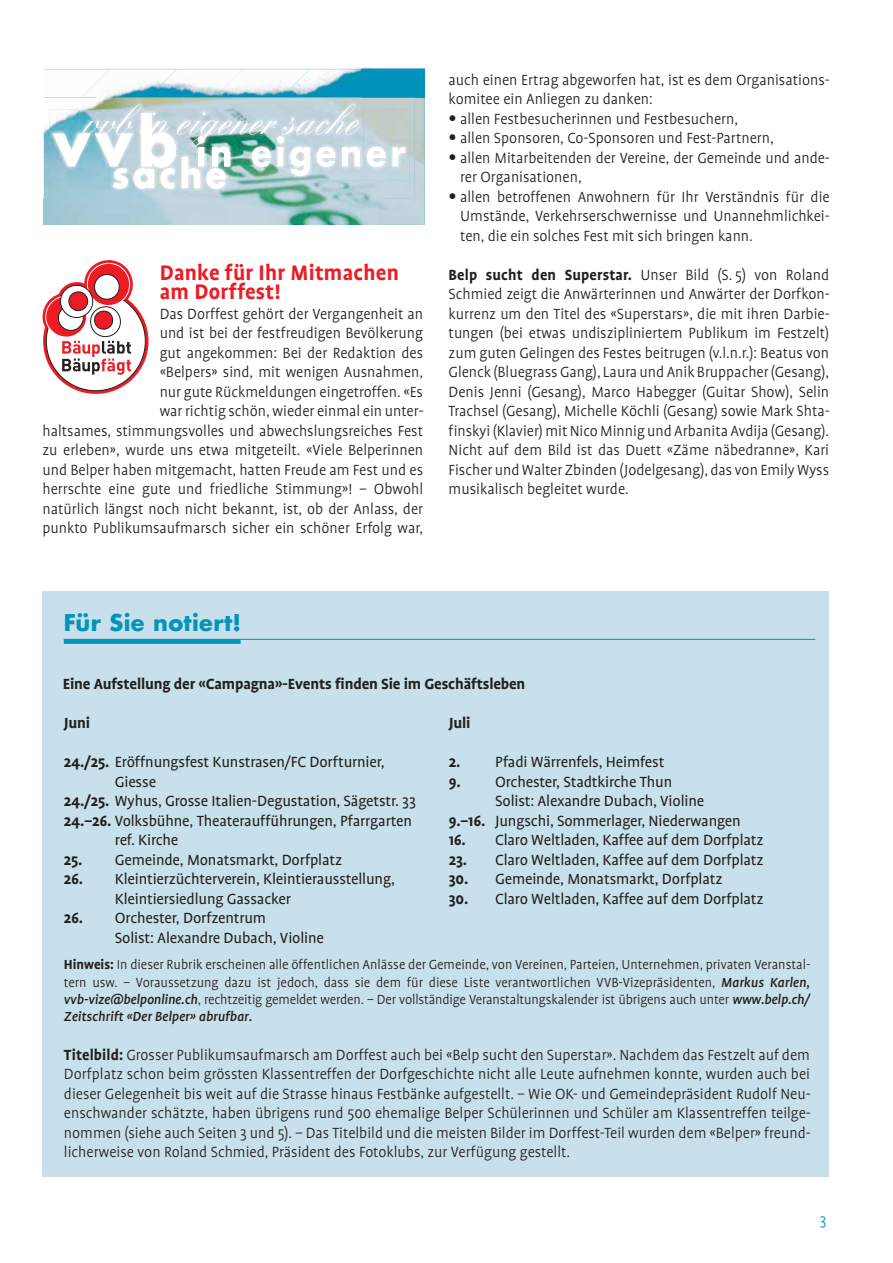
<style>
.page{position:relative;width:893px;height:1263px;background:#fff}
.page>*{position:absolute;margin:0;border:0;box-sizing:border-box;transform-origin:0 0}
.t1{font:700 24px/19.5px "Profile";letter-spacing:.01em;color:#ed1c24}
.t2{font:700 22.5px "Futura";letter-spacing:.015em;color:#0094bb}
.t3{font:300 16.8px/19.5px "Profile";color:#231f20;text-align:justify}
.t4{font:16.8px/19.5px "Profile";letter-spacing:-.01em;color:#231f20}
.t5{font:700 16.8px "Profile";letter-spacing:-.01em;color:#231f20}
.t6{font:300 16.8px "Profile";color:#0094bb}
.t7{font:300 15px/17.2px "Profile";letter-spacing:-.01em;color:#231f20;text-align:justify}
.s1{font-weight:700}
.s2{font-weight:500;font-style:italic}
</style>
<div class="page">
<div style="left:43px;top:592px;width:786px;height:585px;background:#c8e0eb"></div>
<div style="left:64px;top:639px;width:177px;height:5px;background:#0094bb"></div>
<hr style="left:64px;top:639px;width:751px;height:1px;background:#0094bb">
<img style="left:377px;top:97px;width:47px;height:128px">
<img style="left:44px;top:198px;width:333px;height:27px">
<div style="left:44px;top:69px;width:380px;height:28px;background:#0094bb"></div>
<img style="left:43px;top:140px;width:1px;height:58px">
<img style="left:342px;top:68px;width:73px;height:1px">
<img style="left:44px;top:159px;width:371px;height:39px">
<img style="left:44px;top:97px;width:52px;height:62px">
<img style="left:362px;top:97px;width:53px;height:62px">
<img style="left:103px;top:97px;width:259px;height:3px">
<img style="left:310px;top:69px;width:55px;height:26px">
<img style="left:244px;top:69px;width:66px;height:28px">
<img style="left:177px;top:69px;width:67px;height:28px">
<img style="left:281px;top:83px;width:29px;height:14px">
<img style="left:110px;top:69px;width:67px;height:28px">
<div style="left:44px;top:69px;width:66px;height:28px;background:#fdfdfd"></div>
<img style="left:109px;top:189px;width:120px;height:3px">
<img style="left:80px;top:100px;width:283px;height:4px">
<svg style="left:52px;top:104px;width:353px;height:85px"></svg>
<svg style="left:42px;top:260px;width:107px;height:134px"></svg>
<h1 class="t1" style="left:160px;top:264px;width:241px">Danke für Ihr Mitmachen am Dorffest!</h1>
<p class="t3" style="left:43px;top:305px;width:383px;text-align:right">Das Dorffest gehört der Vergangenheit an<br>und ist bei der festfreudigen Bevölkerung<br>gut angekommen: Bei der Redaktion des<br>«Belpers» sind, mit wenigen Ausnahmen,<br>nur gute Rückmeldungen eingetroffen. «Es<br>war richtig schön, wieder einmal ein unter-<br>haltsames, stimmungsvolles und abwechslungsreiches Fest zu erleben», wurde uns etwa mitgeteilt. «Viele Belperinnen und Belper haben mitgemacht, hatten Freude am Fest und es herrschte eine gute und friedliche Stimmung»! – Obwohl natürlich längst noch nicht bekannt, ist, ob der Anlass, der punkto Publikumsaufmarsch sicher ein schöner Erfolg war,</p>
<p class="t3" style="left:449px;top:71px;width:383px">auch einen Ertrag abgeworfen hat, ist es dem Organisations-</p>
<p class="t3" style="left:449px;top:90px;width:206px">komitee ein Anliegen zu danken:</p>
<p class="t3" style="left:460px;top:110px;width:279px">allen Festbesucherinnen und Festbesuchern,</p>
<p class="t3" style="left:460px;top:129px;width:315px">allen Sponsoren, Co-Sponsoren und Fest-Partnern,</p>
<p class="t3" style="left:460px;top:149px;width:371px">allen Mitarbeitenden der Vereine, der Gemeinde und ande-</p>
<p class="t3" style="left:460px;top:168px;width:123px">rer Organisationen,</p>
<p class="t3" style="left:460px;top:188px;width:371px">allen betroffenen Anwohnern für Ihr Verständnis für die</p>
<p class="t3" style="left:460px;top:207px;width:371px">Umstände, Verkehrserschwernisse und Unannehmlichkei-</p>
<p class="t3" style="left:460px;top:227px;width:294px">ten, die ein solches Fest mit sich bringen kann.</p>
<p class="t3" style="left:449px;top:266px;width:383px"><span class="s1">Belp sucht den Superstar.</span> Unser Bild (S. 5) von Roland Schmied zeigt die Anwärterinnen und Anwärter der Dorfkon&shy;kurrenz um den Titel des «Superstars», die mit ihren Darbie&shy;tungen (bei etwas undiszipliniertem Publikum im Festzelt) zum guten Gelingen des Festes beitrugen (v.l.n.r.): Beatus von Glenck (Bluegrass Gang), Laura und Anik Bruppacher (Gesang), Denis Jenni (Gesang), Marco Habegger (Guitar Show), Selin Trachsel (Gesang), Michelle Köchli (Gesang) sowie Mark Shta&shy;finskyi (Klavier) mit Nico Minnig und Arbanita Avdija (Gesang).<br>Nicht auf dem Bild ist das Duett «Zäme näbedranne», Kari Fischer und Walter Zbinden (Jodelgesang), das von Emily Wyss musikalisch begleitet wurde.</p>
<h2 class="t2" style="left:64px;top:612px;width:179px">Für Sie notiert!</h2>
<p class="t5" style="left:63px;top:677px;width:464px">Eine Aufstellung der «Campagna»-Events finden Sie im Geschäftsleben</p>
<p class="t5" style="left:64px;top:716px;width:28px">Juni</p>
<p class="t4" style="left:64px;top:753px;width:322px"><span class="s1">24./25.</span> Eröffnungsfest Kunstrasen/FC Dorfturnier,</p>
<p class="t4" style="left:115px;top:773px;width:43px">Giesse</p>
<p class="t4" style="left:64px;top:792px;width:354px"><span class="s1">24./25.</span> Wyhus, Grosse Italien-Degustation, Sägetstr. 33</p>
<p class="t4" style="left:64px;top:812px;width:350px"><span class="s1">24.–26.</span> Volksbühne, Theateraufführungen, Pfarrgarten</p>
<p class="t4" style="left:115px;top:831px;width:65px">ref. Kirche</p>
<p class="t4" style="left:64px;top:851px;width:280px"><span class="s1">25.</span> Gemeinde, Monatsmarkt, Dorfplatz</p>
<p class="t4" style="left:115px;top:870px;width:282px;text-indent:-51px"><span class="s1">26.</span> Kleintierzüchterverein, Kleintierausstellung,<br>Kleintiersiedlung Gassacker</p>
<p class="t4" style="left:115px;top:909px;width:211px;text-indent:-51px"><span class="s1">26.</span> Orchester, Dorfzentrum<br>Solist: Alexandre Dubach, Violine</p>
<p class="t5" style="left:449px;top:716px;width:23px">Juli</p>
<p class="t4" style="left:449px;top:753px;width:217px"><span class="s1">2.</span> Pfadi Wärrenfels, Heimfest</p>
<p class="t4" style="left:449px;top:773px;width:225px"><span class="s1">9.</span> Orchester, Stadtkirche Thun</p>
<p class="t4" style="left:495px;top:792px;width:211px">Solist: Alexandre Dubach, Violine</p>
<p class="t4" style="left:449px;top:812px;width:294px"><span class="s1">9.–16.</span> Jungschi, Sommerlager, Niederwangen</p>
<p class="t4" style="left:449px;top:831px;width:316px"><span class="s1">16.</span> Claro Weltladen, Kaffee auf dem Dorfplatz</p>
<p class="t4" style="left:449px;top:851px;width:316px"><span class="s1">23.</span> Claro Weltladen, Kaffee auf dem Dorfplatz</p>
<p class="t4" style="left:449px;top:870px;width:275px"><span class="s1">30.</span> Gemeinde, Monatsmarkt, Dorfplatz</p>
<p class="t4" style="left:449px;top:890px;width:316px"><span class="s1">30.</span> Claro Weltladen, Kaffee auf dem Dorfplatz</p>
<p class="t7" style="left:64px;top:957px;width:748px"><span class="s1">Hinweis:</span> In dieser Rubrik erscheinen alle öffentlichen Anlässe der Gemeinde, von Vereinen, Parteien, Unternehmen, privaten Veranstal&shy;tern usw. – Voraussetzung dazu ist jedoch, dass sie dem für diese Liste verantwortlichen VVB-Vizepräsidenten, <span class="s2">Markus Karlen, vvb-vize@belponline.ch</span>, rechtzeitig gemeldet werden. – Der vollständige Veranstaltungskalender ist übrigens auch unter <span class="s2">www.belp.ch/ Zeitschrift «Der Belper» abrufbar.</span></p>
<p class="t3" style="left:64px;top:1046px;width:748px"><span class="s1">Titelbild:</span> Grosser Publikumsaufmarsch am Dorffest auch bei «Belp sucht den Superstar». Nachdem das Festzelt auf dem Dorfplatz schon beim grössten Klassentreffen der Dorfgeschichte nicht alle Leute aufnehmen konnte, wurden auch bei dieser Gelegenheit bis weit auf die Strasse hinaus Festbänke aufgestellt. – Wie OK- und Gemeindepräsident Rudolf Neu&shy;enschwander schätzte, haben übrigens rund 500 ehemalige Belper Schülerinnen und Schüler am Klassentreffen teilge&shy;nommen (siehe auch Seiten 3 und 5). – Das Titelbild und die meisten Bilder im Dorffest-Teil wurden dem «Belper» freund&shy;licherweise von Roland Schmied, Präsident des Fotoklubs, zur Verfügung gestellt.</p>
<p class="t6" style="left:820px;top:1212px;width:8px">3</p>
</div>
